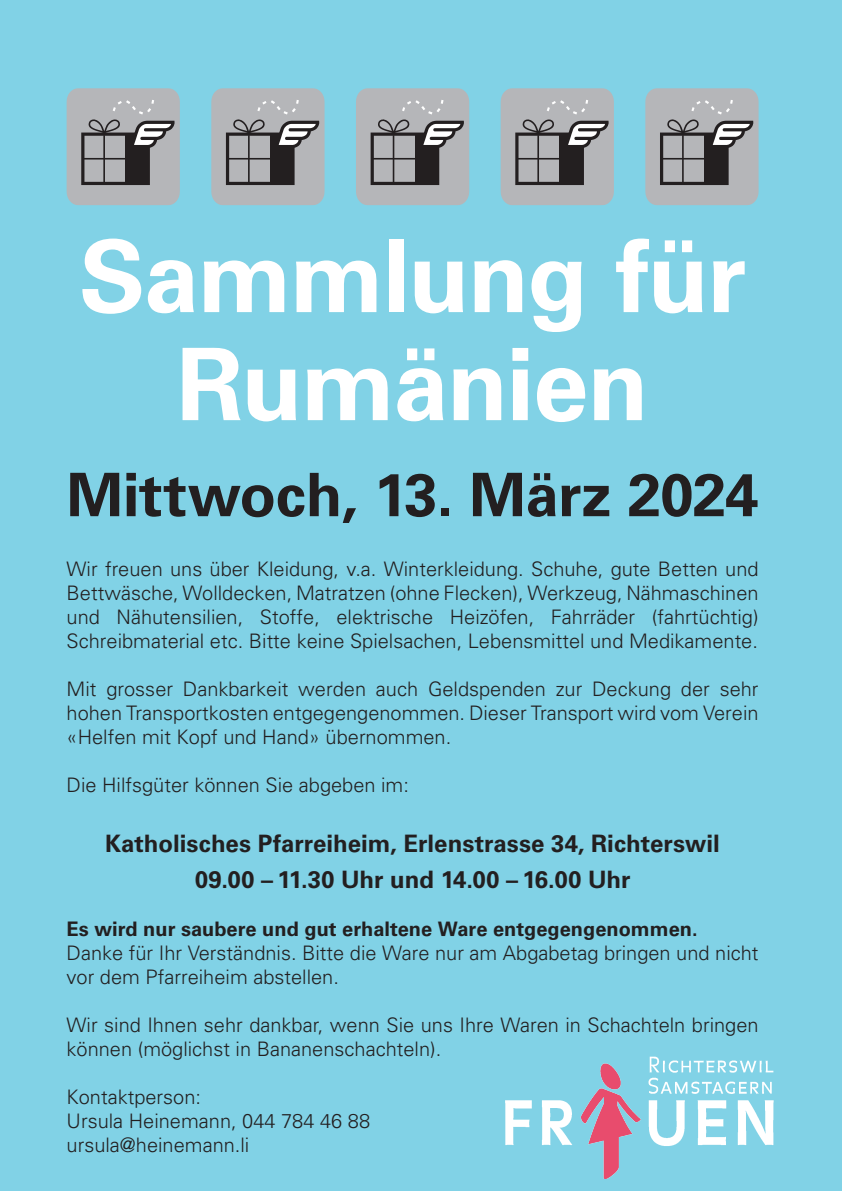
<style>
.page{position:relative;width:842px;height:1191px;background:#81d2e6}
.page>*{position:absolute;margin:0;border:0;box-sizing:border-box;transform-origin:0 0}
.t1{font:700 100px/108px "Univers";letter-spacing:-.015em;color:#fff;text-align:center}
.t2{font:700 60px "Univers";letter-spacing:-.01em;color:#231f20}
.t3{font:700 24px/36px "Univers";color:#231f20;text-align:center}
.t4{font:300 20px/24px "Univers";color:#231f20}
.t5{font:700 20px "Univers";color:#231f20}
</style>
<div class="page">
<svg style="left:67px;top:88px;width:113px;height:117px"></svg>
<svg style="left:645px;top:88px;width:113px;height:117px"></svg>
<svg style="left:211px;top:88px;width:113px;height:117px"></svg>
<svg style="left:356px;top:88px;width:113px;height:117px"></svg>
<svg style="left:501px;top:88px;width:113px;height:117px"></svg>
<img style="left:505px;top:1056px;width:269px;height:122px">
<h1 class="t1" style="left:79px;top:224px;width:669px">Sammlung für<br>Rumänien</h1>
<h2 class="t2" style="left:67px;top:460px;width:693px">Mittwoch, 13. März 2024</h2>
<p class="t4" style="left:67px;top:557px;width:693px;text-align:justify">Wir freuen uns über Kleidung, v.a. Winterkleidung. Schuhe, gute Betten und Bettwäsche, Wolldecken, Matratzen (ohne Flecken), Werkzeug, Nähmaschinen und Nähutensilien, Stoffe, elektrische Heizöfen, Fahrräder (fahrtüchtig)<br>Schreibmaterial etc. Bitte keine Spielsachen, Lebensmittel und Medikamente.</p>
<p class="t4" style="left:67px;top:677px;width:693px;text-align:justify">Mit grosser Dankbarkeit werden auch Geldspenden zur Deckung der sehr hohen Transportkosten entgegengenommen. Dieser Transport wird vom Verein «Helfen mit Kopf und Hand» übernommen.</p>
<p class="t4" style="left:67px;top:773px;width:344px">Die Hilfsgüter können Sie abgeben im:</p>
<p class="t3" style="left:105px;top:826px;width:616px">Katholisches Pfarreiheim, Erlenstrasse 34, Richterswil<br>09.00 – 11.30 Uhr und 14.00 – 16.00 Uhr</p>
<p class="t5" style="left:67px;top:917px;width:632px">Es wird nur saubere und gut erhaltene Ware entgegengenommen.</p>
<p class="t4" style="left:67px;top:941px;width:693px">Danke für Ihr Verständnis. Bitte die Ware nur am Abgabetag bringen und nicht vor dem Pfarreiheim abstellen.</p>
<p class="t4" style="left:67px;top:1013px;width:693px">Wir sind Ihnen sehr dankbar, wenn Sie uns Ihre Waren in Schachteln bringen können (möglichst in Bananenschachteln).</p>
<p class="t4" style="left:67px;top:1085px;width:305px">Kontaktperson:<br>Ursula Heinemann, 044 784 46 88 ursula@heinemann.li</p>
</div>
